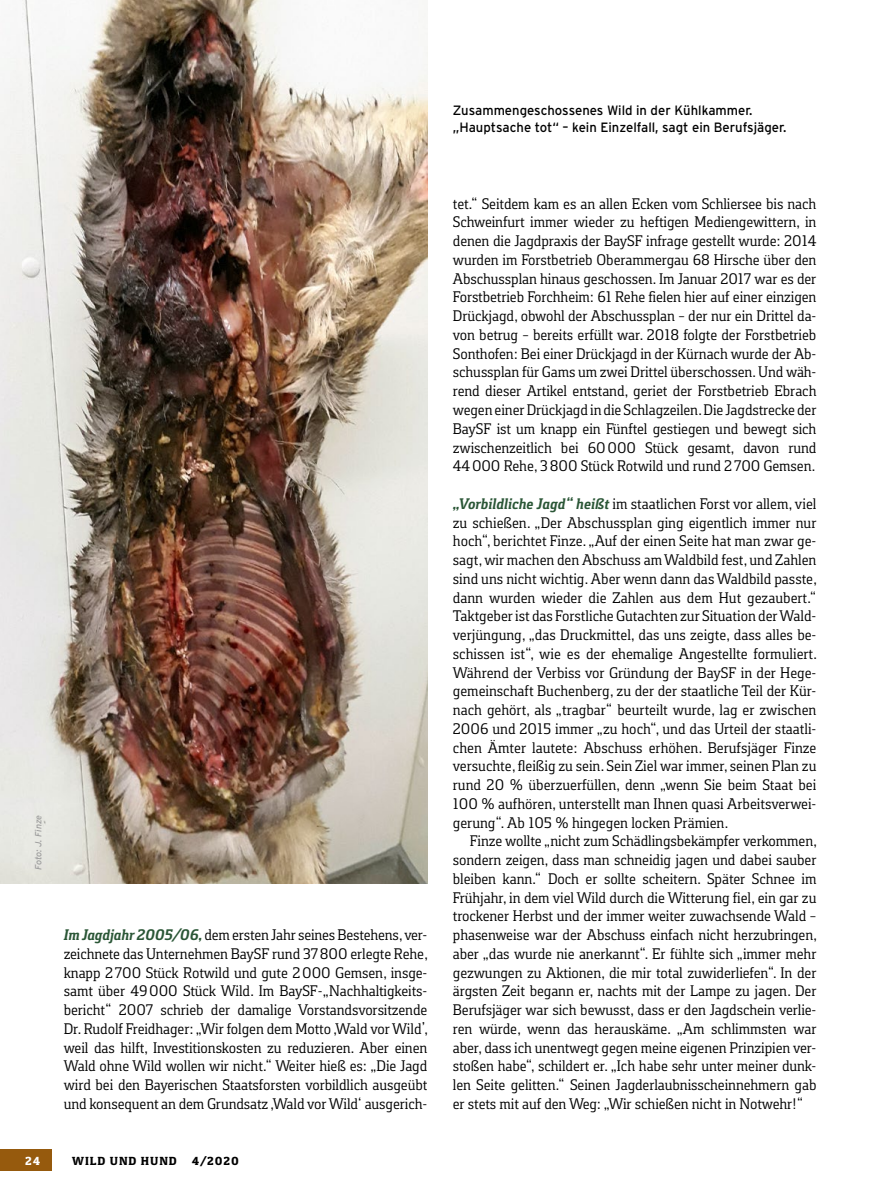
<style>
.page{position:relative;width:893px;height:1191px;background:#fff}
.page>*{position:absolute;margin:0;border:0;box-sizing:border-box;transform-origin:0 0}
.Artikel__Text_ohne_E{font:15.75px/18.8px "Foral Pro";letter-spacing:-.005em;color:#000;text-align:justify}
.Artikel__Text_Einzug{font:15.75px/18.8px "Foral Pro";letter-spacing:-.005em;color:#000;text-align:justify}
.Bildunterschrift_lin{font:13.5px/17.2px "Parey Interstate";color:#000}
.t1{font:800 12px "Foral Pro";letter-spacing:.075em;color:#000}
.t2{font:800 12px "Foral Pro";color:#fff}
.Fotonachweis{font:italic 9px "Parey Interstate";letter-spacing:-.005em;color:#9c9c9c}
.s1{font-weight:700;font-style:italic;color:#2a5636}
</style>
<div class="page">
<img style="left:0;top:0;width:427px;height:884px">
<div style="left:0;top:1149px;width:51px;height:21px;background:#965a0d"></div>
<p class="Fotonachweis" style="left:33px;top:869px;width:56px;rotate:-90deg">Foto: J. Finze</p>
<p class="Artikel__Text_ohne_E" style="left:64px;top:925px;width:366px;text-align:left"><span class="s1">Im Jagdjahr 2005/06,</span> dem ersten Jahr seines Bestehens, ver&shy;zeichnete das Unternehmen BaySF rund 37800 erlegte Rehe, knapp 2700 Stück Rotwild und gute 2000 Gemsen, insge&shy;samt über 49000 Stück Wild. Im BaySF-„Nachhaltigkeits&shy;bericht“ 2007 schrieb der damalige Vorstandsvorsitzende Dr. Rudolf Freidhager: „Wir folgen dem Motto ,Wald vor Wild’, weil das hilft, Investitionskosten zu reduzieren. Aber einen Wald ohne Wild wollen wir nicht.“ Weiter hieß es: „Die Jagd wird bei den Bayerischen Staatsforsten vorbildlich ausgeübt und konsequent an dem Grundsatz ,Wald vor Wild‘ ausgerich-</p>
<p class="t2" style="left:25px;top:1154px;width:17px">24</p>
<p class="t1" style="left:72px;top:1153px;width:106px">WILD UND HUND</p>
<p class="t1" style="left:192px;top:1153px;width:49px">4/2020</p>
<p class="Bildunterschrift_lin" style="left:453px;top:101px;width:335px">Zusammengeschossenes Wild in der Kühlkammer. „Hauptsache tot“ – kein Einzelfall, sagt ein Berufsjäger.</p>
<p class="Artikel__Text_ohne_E" style="left:453px;top:194px;width:365px">tet.“ Seitdem kam es an allen Ecken vom Schliersee bis nach Schweinfurt immer wieder zu heftigen Mediengewittern, in denen die Jagdpraxis der BaySF infrage gestellt wurde: 2014 wurden im Forstbetrieb Oberammergau 68 Hirsche über den Abschussplan hinaus geschossen. Im Januar 2017 war es der Forstbetrieb Forchheim: 61 Rehe fielen hier auf einer einzigen Drückjagd, obwohl der Abschussplan – der nur ein Drittel da&shy;von betrug – bereits erfüllt war. 2018 folgte der Forstbetrieb Sonthofen: Bei einer Drückjagd in der Kürnach wurde der Ab&shy;schussplan für Gams um zwei Drittel überschossen. Und wäh&shy;rend dieser Artikel entstand, geriet der Forstbetrieb Ebrach wegen einer Drückjagd in die Schlagzeilen. Die Jagdstrecke der BaySF ist um knapp ein Fünftel gestiegen und bewegt sich zwischenzeitlich bei 60000 Stück gesamt, davon rund 44000 Rehe, 3800 Stück Rotwild und rund 2700 Gemsen.</p>
<p class="Artikel__Text_ohne_E" style="left:453px;top:494px;width:366px"><span class="s1">„Vorbildliche Jagd“ heißt</span> im staatlichen Forst vor allem, viel zu schießen. „Der Abschussplan ging eigentlich immer nur hoch“, berichtet Finze. „Auf der einen Seite hat man zwar ge&shy;sagt, wir machen den Abschuss am Waldbild fest, und Zahlen sind uns nicht wichtig. Aber wenn dann das Waldbild passte, dann wurden wieder die Zahlen aus dem Hut gezaubert.“ Taktgeber ist das Forstliche Gutachten zur Situation der Wald&shy;verjüngung, „das Druckmittel, das uns zeigte, dass alles be&shy;schissen ist“, wie es der ehemalige Angestellte formuliert.<br>Während der Verbiss vor Gründung der BaySF in der Hege&shy;gemeinschaft Buchenberg, zu der der staatliche Teil der Kür&shy;nach gehört, als „tragbar“ beurteilt wurde, lag er zwischen 2006 und 2015 immer „zu hoch“, und das Urteil der staatli&shy;chen Ämter lautete: Abschuss erhöhen. Berufsjäger Finze versuchte, fleißig zu sein. Sein Ziel war immer, seinen Plan zu rund 20 % überzuerfüllen, denn „wenn Sie beim Staat bei 100 % aufhören, unterstellt man Ihnen quasi Arbeitsverwei&shy;gerung“. Ab 105 % hingegen locken Prämien.</p>
<p class="Artikel__Text_Einzug" style="left:453px;top:831px;width:366px;text-indent:17px">Finze wollte „nicht zum Schädlingsbekämpfer verkommen, sondern zeigen, dass man schneidig jagen und dabei sauber bleiben kann.“ Doch er sollte scheitern. Später Schnee im Frühjahr, in dem viel Wild durch die Witterung fiel, ein gar zu trockener Herbst und der immer weiter zuwachsende Wald – phasenweise war der Abschuss einfach nicht herzubringen, aber „das wurde nie anerkannt“. Er fühlte sich „immer mehr gezwungen zu Aktionen, die mir total zuwiderliefen“. In der ärgsten Zeit begann er, nachts mit der Lampe zu jagen. Der Berufsjäger war sich bewusst, dass er den Jagdschein verlie&shy;ren würde, wenn das herauskäme. „Am schlimmsten war aber, dass ich unentwegt gegen meine eigenen Prinzipien ver&shy;stoßen habe“, schildert er. „Ich habe sehr unter meiner dunk&shy;len Seite gelitten.“ Seinen Jagderlaubnisscheinnehmern gab er stets mit auf den Weg: „Wir schießen nicht in Notwehr!“</p>
</div>
